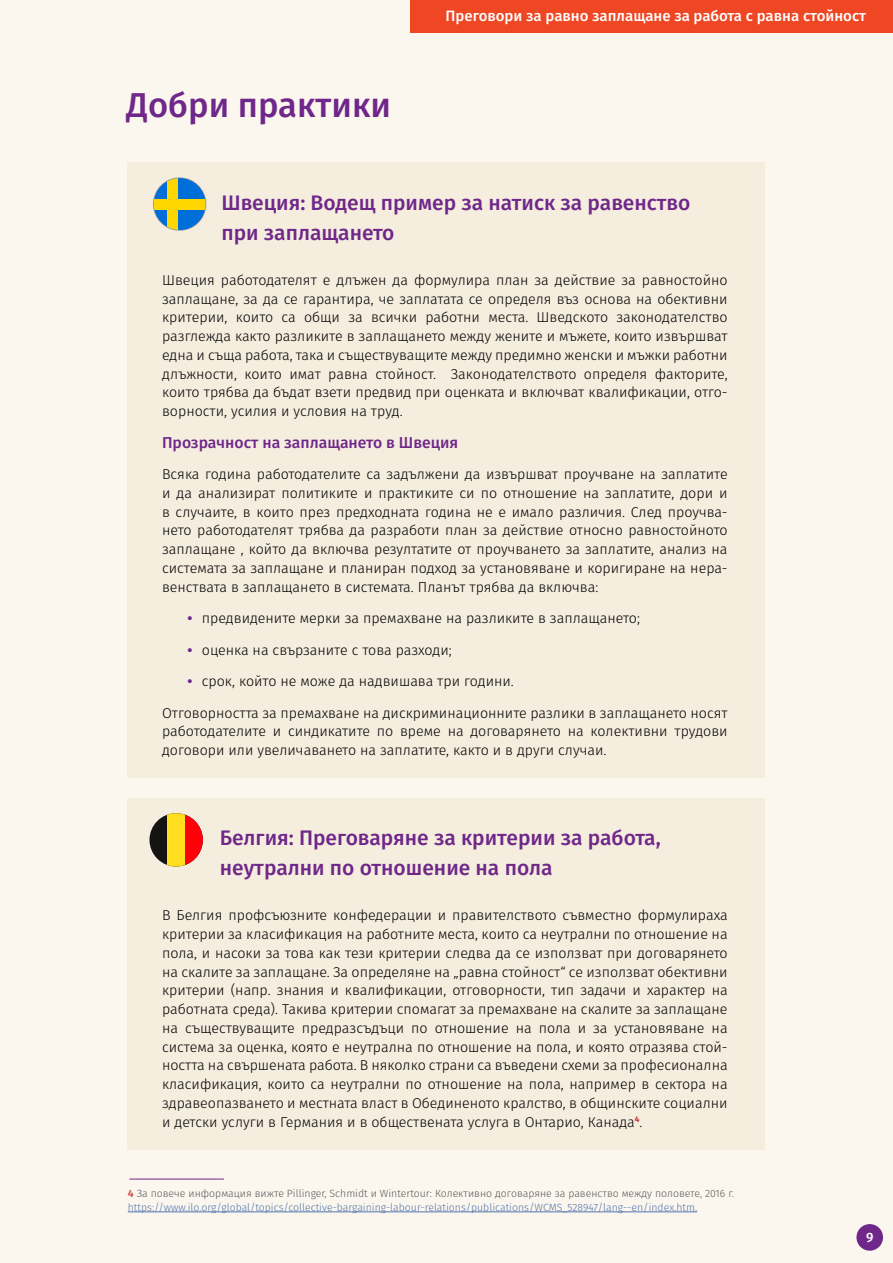
<style>
.page{position:relative;width:893px;height:1263px;background:#fbf6ee}
.page>*{position:absolute;margin:0;border:0;box-sizing:border-box;transform-origin:0 0}
.t1{font:500 34.5px "Fira Sans";color:#6f2789}
.t2{font:500 21px/30px "Fira Sans";color:#6f2789}
.copy_ok{font:500 15.75px "Fira Sans";color:#6f2789}
.copy_ok-2{font:500 15px "Fira Sans";color:#fff}
.copy_ok-3{font:300 14.25px/18.8px "Fira Sans";color:#000;text-align:justify}
.copy{font:500 13.5px "Fira Sans";color:#fff}
.footnotes{font:300 10.5px "Fira Sans";color:#4f73ad}
.footnotes-2{font:300 10.5px "Fira Sans";color:#58595b}
.s1{font-weight:700;color:#6f2789}
.s2{font-weight:700;color:#cd5d52}
</style>
<div class="page">
<div style="left:128px;top:162px;width:637px;height:616px;background:#f5edde"></div>
<div style="left:154px;top:178px;width:52px;height:52px;background:#006ed9;border-radius:26px"></div>
<div style="left:167px;top:178px;width:11px;height:52px;background:#ffd600"></div>
<div style="left:154px;top:199px;width:52px;height:10px;background:#ffd600"></div>
<div style="left:128px;top:798px;width:637px;height:351px;background:#f5edde"></div>
<div style="left:149px;top:813px;width:54px;height:53px;background:#141412;border-radius:27px"></div>
<div style="left:167px;top:813px;width:18px;height:53px;background:#ffde1f"></div>
<svg style="left:185px;top:814px;width:18px;height:51px"></svg>
<hr style="left:128px;top:1211px;width:569px;height:1px;background:#4f73ad">
<hr style="left:129px;top:1179px;width:95px;height:1px;background:#6f2789">
<div style="left:856px;top:1224px;width:27px;height:27px;background:#6f2789;border-radius:50%"></div>
<div style="left:410px;top:0;width:483px;height:33px;background:#ef4623"></div>
<p class="t1" style="left:127px;top:78px;width:266px">Добри практики</p>
<p class="copy_ok-2" style="left:445px;top:4px;width:422px">Преговори за равно заплащане за работа с равна стойност</p>
<p class="t2" style="left:221px;top:186px;width:471px">Швеция: Водещ пример за натиск за равенство при заплащането</p>
<p class="copy_ok-3" style="left:162px;top:270px;width:567px">Швеция работодателят е длъжен да формулира план за действие за равностойно заплащане, за да се гарантира, че заплатата се определя въз основа на обективни критерии, които са общи за всички работни места. Шведското законодателство разглежда както разликите в заплащането между жените и мъжете, които извършват една и съща работа, така и съществуващите между предимно женски и мъжки работни длъжности, които имат равна стойност. Законодателството определя факторите, които трябва да бъдат взети предвид при оценката и включват квалификации, отго&shy;ворности, усилия и условия на труд.</p>
<p class="copy_ok" style="left:162px;top:429px;width:297px">Прозрачност на заплащането в Швеция</p>
<p class="copy_ok-3" style="left:162px;top:465px;width:567px">Всяка година работодателите са задължени да извършват проучване на заплатите и да анализират политиките и практиките си по отношение на заплатите, дори и в случаите, в които през предходната година не е имало различия. След проучва&shy;нето работодателят трябва да разработи план за действие относно равностойното заплащане , който да включва резултатите от проучването за заплатите, анализ на системата за заплащане и планиран подход за установяване и коригиране на нера&shy;венствата в заплащането в системата. Планът трябва да включва:</p>
<p class="copy_ok-3" style="left:188px;top:609px;width:454px"><span class="s1">•</span> предвидените мерки за премахване на разликите в заплащането;</p>
<p class="copy_ok-3" style="left:188px;top:640px;width:266px"><span class="s1">•</span> оценка на свързаните с това разходи;</p>
<p class="copy_ok-3" style="left:188px;top:672px;width:328px"><span class="s1">•</span> срок, който не може да надвишава три години.</p>
<p class="copy_ok-3" style="left:162px;top:703px;width:567px">Отговорността за премахване на дискриминационните разлики в заплащането носят работодателите и синдикатите по време на договарянето на колективни трудови договори или увеличаването на заплатите, както и в други случаи.</p>
<p class="t2" style="left:220px;top:822px;width:442px">Белгия: Преговаряне за критерии за работа, неутрални по отношение на пола</p>
<p class="copy_ok-3" style="left:162px;top:906px;width:567px">В Белгия профсъюзните конфедерации и правителството съвместно формулираха критерии за класификация на работните места, които са неутрални по отношение на пола, и насоки за това как тези критерии следва да се използват при договарянето на скалите за заплащане. За определяне на „равна стойност“ се използват обективни критерии (напр. знания и квалификации, отговорности, тип задачи и характер на работната среда). Такива критерии спомагат за премахване на скалите за заплащане на съществуващите предразсъдъци по отношение на пола и за установяване на система за оценка, която е неутрална по отношение на пола, и която отразява стой&shy;ността на свършената работа. В няколко страни са въведени схеми за професионална класификация, които са неутрални по отношение на пола, например в сектора на здравеопазването и местната власт в Обединеното кралство, в общинските социални и детски услуги в Германия и в обществената услуга в Онтарио, Канада<sup>4</sup>.</p>
<p class="footnotes-2" style="left:128px;top:1186px;width:608px"><span class="s2">4</span> За повече информация вижте Pillinger, Schmidt и Wintertour: Колективно договаряне за равенство между половете, 2016 г.</p>
<p class="footnotes" style="left:128px;top:1200px;width:571px">https://www.ilo.org/global/topics/collective-bargaining-labour-relations/publications/WCMS_528947/lang--en/index.htm.</p>
<p class="copy" style="left:866px;top:1226px;width:9px">9</p>
</div>
